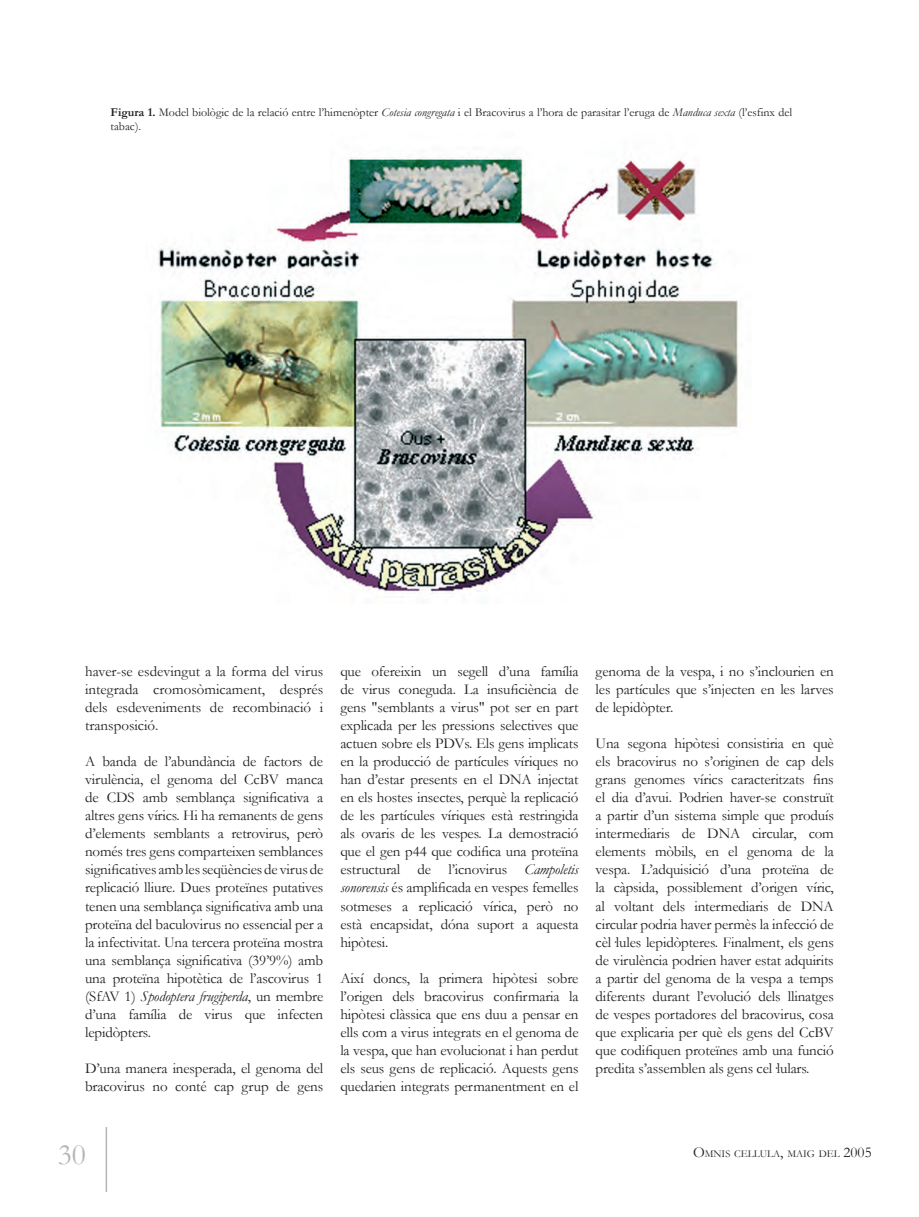
<style>
.page{position:relative;width:919px;height:1217px;background:#fff}
.page>*{position:absolute;margin:0;border:0;box-sizing:border-box;transform-origin:0 0}
.t1{font:30px "Garamond";color:#b4b5b8}
.t2{font:15px/18px "Garamond";letter-spacing:-.01em;color:#231f20;text-align:justify}
.pie_foto{font:12px/14.4px "Garamond";color:#231f20}
.t3{font:10.5px "Garamond";color:#231f20}
.s1{font-weight:700}
.s2{font-style:italic}
.s3{font-size:15px}
</style>
<div class="page">
<hr style="left:106px;top:1126px;width:1px;height:65px;background:#b4b5b8">
<img style="left:158px;top:148px;width:581px;height:449px">
<p class="pie_foto" style="left:111px;top:105px;width:683px"><span class="s1">Figura 1.</span> Model biològic de la relació entre l’himenòpter <span class="s2">Cotesia congregata</span> i el Bracovirus a l’hora de parasitar l’eruga de <span class="s2">Manduca sexta</span> (l’esfinx del tabac).</p>
<p class="t2" style="left:85px;top:662px;width:240px">haver-se esdevingut a la forma del virus integrada cromosòmicament, després dels esdeveniments de recombinació i transposició.</p>
<p class="t2" style="left:85px;top:752px;width:240px">A banda de l’abundància de factors de virulència, el genoma del CcBV manca de CDS amb semblança significativa a altres gens vírics. Hi ha remanents de gens d’elements semblants a retrovirus, però només tres gens comparteixen semblances significatives amb les seqüències de virus de replicació lliure. Dues proteïnes putatives tenen una semblança significativa amb una proteïna del baculovirus no essencial per a la infectivitat. Una tercera proteïna mostra una semblança significativa (39’9%) amb una proteïna hipotètica de l’ascovirus 1 (SfAV 1) <span class="s2">Spodoptera frugiperda</span>, un membre d’una família de virus que infecten lepidòpters.</p>
<p class="t2" style="left:85px;top:1058px;width:240px">D’una manera inesperada, el genoma del bracovirus no conté cap grup de gens</p>
<p class="t2" style="left:340px;top:662px;width:240px">que ofereixin un segell d’una família de virus coneguda. La insuficiència de gens "semblants a virus" pot ser en part explicada per les pressions selectives que actuen sobre els PDVs. Els gens implicats en la producció de partícules víriques no han d’estar presents en el DNA injectat en els hostes insectes, perquè la replicació de les partícules víriques està restringida als ovaris de les vespes. La demostració que el gen p44 que codifica una proteïna estructural de l’icnovirus <span class="s2">Campoletis sonorensis</span> és amplificada en vespes femelles sotmeses a replicació vírica, però no està encapsidat, dóna suport a aquesta hipòtesi.</p>
<p class="t2" style="left:340px;top:968px;width:240px">Així doncs, la primera hipòtesi sobre l’origen dels bracovirus confirmaria la hipòtesi clàssica que ens duu a pensar en ells com a virus integrats en el genoma de la vespa, que han evolucionat i han perdut els seus gens de replicació. Aquests gens quedarien integrats permanentment en el</p>
<p class="t2" style="left:595px;top:662px;width:240px">genoma de la vespa, i no s’inclourien en les partícules que s’injecten en les larves de lepidòpter.</p>
<p class="t2" style="left:595px;top:734px;width:240px">Una segona hipòtesi consistiria en què els bracovirus no s’originen de cap dels grans genomes vírics caracteritzats fins el dia d’avui. Podrien haver-se construït a partir d’un sistema simple que produís intermediaris de DNA circular, com elements mòbils, en el genoma de la vespa. L’adquisició d’una proteïna de la càpsida, possiblement d’origen víric, al voltant dels intermediaris de DNA circular podria haver permès la infecció de cèl·lules lepidòpteres. Finalment, els gens de virulència podrien haver estat adquirits a partir del genoma de la vespa a temps diferents durant l’evolució dels llinatges de vespes portadores del bracovirus, cosa que explicaria per què els gens del CcBV que codifiquen proteïnes amb una funció predita s’assemblen als gens cel·lulars.</p>
<h1 class="t1" style="left:58px;top:1134px;width:30px">30</h1>
<p class="t3" style="left:693px;top:1146px;width:180px"><span class="s3">O</span>MNIS CELLULA<span class="s3">,</span> MAIG DEL <span class="s3">2005</span></p>
</div>
